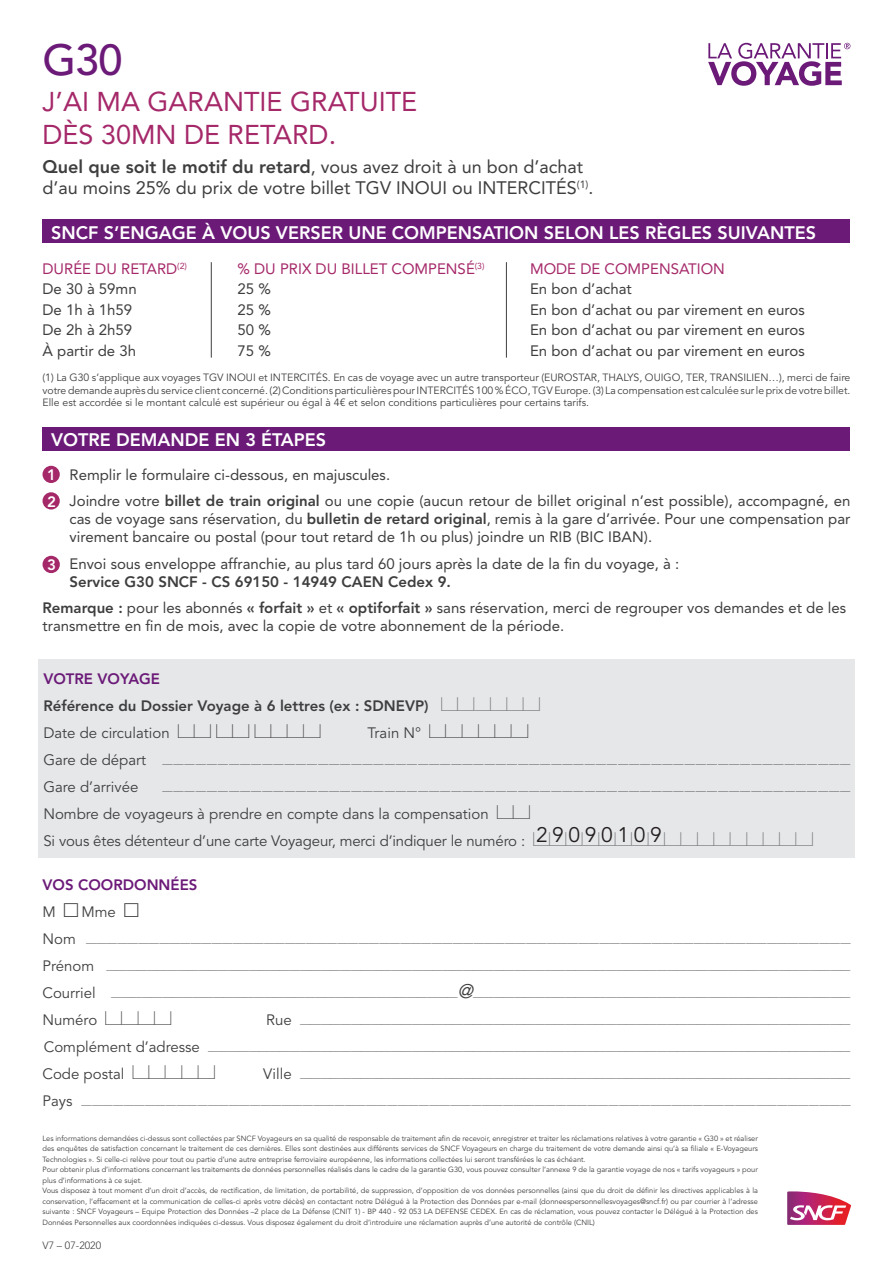
<style>
.page{position:relative;width:893px;height:1263px;background:#fff}
.page>*{position:absolute;margin:0;border:0;box-sizing:border-box;transform-origin:0 0}
.t1{font:500 43.35px "Avenir LT Std";color:#6b1a78}
.t2{font:27px/32.7px "Avenir LT Std";color:#a52869}
.t3{font:21px "Avenir LT Std";letter-spacing:.22em;color:#231f20}
.t4{font:18px/21.6px "Avenir LT Std";color:#3e3e3f}
.t5{font:800 18px "Avenir LT Std";color:#fff}
.t6{font:15px/18px "Avenir LT Std";color:#3e3e3f}
.t7{font:15px "Avenir LT Std";color:#3e3e3f}
.t8{font:15px "Avenir LT Std";color:#a52869}
.t9{font:800 15px "Avenir LT Std";color:#3e3e3f}
.t10{font:800 15px "Avenir LT Std";color:#6b1a78}
.t11{font:800 15px "Avenir LT Std";color:#fff}
.t12{font:13.5px "Casesaremplir Roman";color:#3e3e3f}
.t13{font:13.5px "Casesaremplir Roman";letter-spacing:.07em;color:#3e3e3f}
.t14{font:13.5px "Casesaremplir Roman";letter-spacing:.025em;color:#3e3e3f}
.t15{font:13.5px "Casesaremplir Roman";letter-spacing:.02em;color:#3e3e3f}
.t16{font:10.5px/12.6px "Avenir LT Std";color:#3e3e3f;text-align:justify}
.t17{font:300 10.5px "Avenir LT Std";color:#3e3e3f}
.t18{font:7.5px/10.5px "Avenir LT Std";color:#3e3e3f;text-align:justify}
.s1{font-weight:800}
.s2{font-family:"Casesaremplir Roman";font-weight:400;font-size:18px;color:#6c6d70}
.s3{font-family:"Casesaremplir Roman";font-size:18px}
.s4{font-family:"Avenir LT Std";font-size:15px}
.s5{font-family:"Casesaremplir Roman";font-size:18px;color:#6c6d70}
.s6{font-family:"Avenir LT Std";font-style:italic;font-size:19.5px}
</style>
<div class="page">
<div style="left:43px;top:466px;width:17px;height:17px;background:#a52869;border-radius:50%"></div>
<div style="left:43px;top:492px;width:17px;height:17px;background:#a52869;border-radius:50%"></div>
<div style="left:43px;top:556px;width:17px;height:17px;background:#a52869;border-radius:50%"></div>
<div style="left:43px;top:427px;width:807px;height:24px;background:#6b1a78"></div>
<div style="left:43px;top:220px;width:807px;height:23px;background:#6b1a78"></div>
<div style="left:38px;top:660px;width:817px;height:198px;background:#e6e7e9"></div>
<svg style="left:787px;top:1191px;width:64px;height:34px"></svg>
<svg style="left:708px;top:43px;width:142px;height:43px"></svg>
<hr style="left:506px;top:262px;width:1px;height:96px;background:#3e3e3f">
<hr style="left:211px;top:262px;width:1px;height:96px;background:#3e3e3f">
<p class="t1" style="left:43px;top:35px;width:82px">G30</p>
<p class="t2" style="left:43px;top:85px;width:376px">J’AI MA GARANTIE GRATUITE<br>DÈS 30MN DE RETARD.</p>
<p class="t4" style="left:43px;top:156px;width:552px"><span class="s1">Quel que soit le motif du retard</span>, vous avez droit à un bon d’achat d’au moins 25% du prix de votre billet TGV INOUI ou INTERCITÉS<sup>(1)</sup>.</p>
<p class="t5" style="left:51px;top:222px;width:766px">SNCF S’ENGAGE À VOUS VERSER UNE COMPENSATION SELON LES RÈGLES SUIVANTES</p>
<p class="t8" style="left:43px;top:260px;width:146px">DURÉE DU RETARD<sup>(2)</sup></p>
<p class="t8" style="left:238px;top:260px;width:249px">% DU PRIX DU BILLET COMPENSÉ<sup>(3)</sup></p>
<p class="t8" style="left:530px;top:260px;width:196px">MODE DE COMPENSATION</p>
<p class="t6" style="left:43px;top:280px;width:96px">De 30 à 59mn</p>
<p class="t6" style="left:238px;top:280px;width:35px">25 %</p>
<p class="t6" style="left:530px;top:280px;width:103px">En bon d’achat</p>
<p class="t6" style="left:43px;top:301px;width:91px">De 1h à 1h59</p>
<p class="t6" style="left:238px;top:301px;width:35px">25 %</p>
<p class="t6" style="left:530px;top:301px;width:276px">En bon d’achat ou par virement en euros</p>
<p class="t6" style="left:43px;top:321px;width:91px">De 2h à 2h59</p>
<p class="t6" style="left:238px;top:321px;width:35px">50 %</p>
<p class="t6" style="left:530px;top:321px;width:276px">En bon d’achat ou par virement en euros</p>
<p class="t6" style="left:43px;top:342px;width:95px">À partir de 3h</p>
<p class="t6" style="left:238px;top:342px;width:35px">75 %</p>
<p class="t6" style="left:530px;top:342px;width:276px">En bon d’achat ou par virement en euros</p>
<p class="t16" style="left:43px;top:371px;width:809px">(1) La G30 s’applique aux voyages TGV INOUI et INTERCITÉS. En cas de voyage avec un autre transporteur (EUROSTAR, THALYS, OUIGO, TER, TRANSILIEN…), merci de faire votre demande auprès du service client concerné. (2)Conditions particulières pour INTERCITÉS 100 % ÉCO, TGV Europe. (3) La compensation est calculée sur le prix de votre billet.<br>Elle est accordée si le montant calculé est supérieur ou égal à 4€ et selon conditions particulières pour certains tarifs.</p>
<p class="t5" style="left:51px;top:429px;width:277px">VOTRE DEMANDE EN 3 ÉTAPES</p>
<p class="t11" style="left:47px;top:466px;width:10px">1</p>
<p class="t6" style="left:70px;top:466px;width:322px">Remplir le formulaire ci-dessous, en majuscules.</p>
<p class="t11" style="left:47px;top:492px;width:10px">2</p>
<p class="t6" style="left:70px;top:492px;width:782px;text-align:justify">Joindre votre <span class="s1">billet de train original</span> ou une copie (aucun retour de billet original n’est possible), accompagné, en cas de voyage sans réservation, du <span class="s1">bulletin de retard original</span>, remis à la gare d’arrivée. Pour une compensation par virement bancaire ou postal (pour tout retard de 1h ou plus) joindre un RIB (BIC IBAN).</p>
<p class="t11" style="left:47px;top:556px;width:10px">3</p>
<p class="t6" style="left:70px;top:555px;width:611px">Envoi sous enveloppe affranchie, au plus tard 60 jours après la date de la fin du voyage, à :<br><span class="s1">Service G30 SNCF - CS 69150 - 14949 CAEN Cedex 9.</span></p>
<p class="t6" style="left:43px;top:599px;width:805px"><span class="s1">Remarque :</span> pour les abonnés <span class="s1">« forfait »</span> et <span class="s1">« optiforfait »</span> sans réservation, merci de regrouper vos demandes et de les transmettre en fin de mois, avec la copie de votre abonnement de la période.</p>
<p class="t10" style="left:43px;top:669px;width:118px">VOTRE VOYAGE</p>
<p class="t9" style="left:43px;top:696px;width:498px">Référence du Dossier Voyage à 6 lettres (ex : SDNEVP) <span class="s2">FCCCCC</span></p>
<p class="t7" style="left:43px;top:724px;width:279px">Date de circulation <span class="s3">FC FC FCCC</span></p>
<p class="t7" style="left:367px;top:724px;width:162px">Train N° <span class="s3">FCCCCC</span></p>
<p class="t13" style="left:43px;top:752px;width:808px"><span class="s4">Gare de départ</span> TTTTTTTTTTTTTTTTTTTTTTTTTTTTTTTTTTTTTTTTTTTTTTTTTTTTTTTTTTTTTT</p>
<p class="t7" style="left:43px;top:778px;width:96px">Gare d’arrivée</p>
<p class="t13" style="left:162px;top:779px;width:689px">TTTTTTTTTTTTTTTTTTTTTTTTTTTTTTTTTTTTTTTTTTTTTTTTTTTTTTTTTTTTTT</p>
<p class="t7" style="left:43px;top:805px;width:488px">Nombre de voyageurs à prendre en compte dans la compensation <span class="s3">FC</span></p>
<p class="t7" style="left:43px;top:832px;width:771px">Si vous êtes détenteur d’une carte Voyageur, merci d’indiquer le numéro : <span class="s5">FCCCCCCCCCCCCCCCC</span></p>
<p class="t3" style="left:536px;top:823px;width:127px">29090109</p>
<p class="t10" style="left:43px;top:876px;width:156px">VOS COORDONNÉES</p>
<p class="t7" style="left:43px;top:903px;width:97px">M <span class="s3">O</span> Mme <span class="s3">O</span></p>
<p class="t15" style="left:43px;top:932px;width:809px"><span class="s4">Nom</span> TTTTTTTTTTTTTTTTTTTTTTTTTTTTTTTTTTTTTTTTTTTTTTTTTTTTTTTTTTTTTTTTTTTTTTTTT</p>
<p class="t12" style="left:43px;top:959px;width:809px"><span class="s4">Prénom</span> TTTTTTTTTTTTTTTTTTTTTTTTTTTTTTTTTTTTTTTTTTTTTTTTTTTTTTTTTTTTTTTTTTTTTTTTT</p>
<p class="t12" style="left:43px;top:986px;width:809px"><span class="s4">Courriel</span> TTTTTTTTTTTTTTTTTTTTTTTTTTTTTTTTTT<span class="s6">@</span>TTTTTTTTTTTTTTTTTTTTTTTTTTTTTTTTTTTTT</p>
<p class="t7" style="left:43px;top:1011px;width:130px">Numéro <span class="s3">FCCC</span></p>
<p class="t12" style="left:266px;top:1013px;width:586px"><span class="s4">Rue</span> TTTTTTTTTTTTTTTTTTTTTTTTTTTTTTTTTTTTTTTTTTTTTTTTTTTTTT</p>
<p class="t12" style="left:44px;top:1040px;width:808px"><span class="s4">Complément d’adresse</span> TTTTTTTTTTTTTTTTTTTTTTTTTTTTTTTTTTTTTTTTTTTTTTTTTTTTTTTTTTTTTTT</p>
<p class="t7" style="left:43px;top:1065px;width:174px">Code postal <span class="s3">FCCCC</span></p>
<p class="t12" style="left:263px;top:1067px;width:589px"><span class="s4">Ville</span> TTTTTTTTTTTTTTTTTTTTTTTTTTTTTTTTTTTTTTTTTTTTTTTTTTTTTT</p>
<p class="t14" style="left:43px;top:1094px;width:810px"><span class="s4">Pays</span> TTTTTTTTTTTTTTTTTTTTTTTTTTTTTTTTTTTTTTTTTTTTTTTTTTTTTTTTTTTTTTTTTTTTTTTTT</p>
<p class="t18" style="left:43px;top:1133px;width:717px">Les informations demandées ci-dessus sont collectées par SNCF Voyageurs en sa qualité de responsable de traitement afin de recevoir, enregistrer et traiter les réclamations relatives à votre garantie « G30 » et réaliser des enquêtes de satisfaction concernant le traitement de ces dernières. Elles sont destinées aux différents services de SNCF Voyageurs en charge du traitement de votre demande ainsi qu’à sa filiale « E-Voyageurs Technologies ». Si celle-ci relève pour tout ou partie d’une autre entreprise ferroviaire européenne, les informations collectées lui seront transférées le cas échéant.</p>
<p class="t18" style="left:43px;top:1164px;width:717px">Pour obtenir plus d’informations concernant les traitements de données personnelles réalisés dans le cadre de la garantie G30, vous pouvez consulter l’annexe 9 de la garantie voyage de nos « tarifs voyageurs » pour plus d’informations à ce sujet.</p>
<p class="t18" style="left:43px;top:1185px;width:717px">Vous disposez à tout moment d’un droit d’accès, de rectification, de limitation, de portabilité, de suppression, d’opposition de vos données personnelles (ainsi que du droit de définir les directives applicables à la conservation, l’effacement et la communication de celles-ci après votre décès) en contactant notre Délégué à la Protection des Données par e-mail (donneespersonnellesvoyages@sncf.fr) ou par courrier à l’adresse suivante : SNCF Voyageurs – Equipe Protection des Données –2 place de La Défense (CNIT 1) - BP 440 - 92 053 LA DEFENSE CEDEX. En cas de réclamation, vous pouvez contacter le Délégué à la Protection des Données Personnelles aux coordonnées indiquées ci-dessus. Vous disposez également du droit d’introduire une réclamation auprès d’une autorité de contrôle (CNIL)</p>
<p class="t17" style="left:43px;top:1239px;width:60px">V7 – 07-2020</p>
</div>
